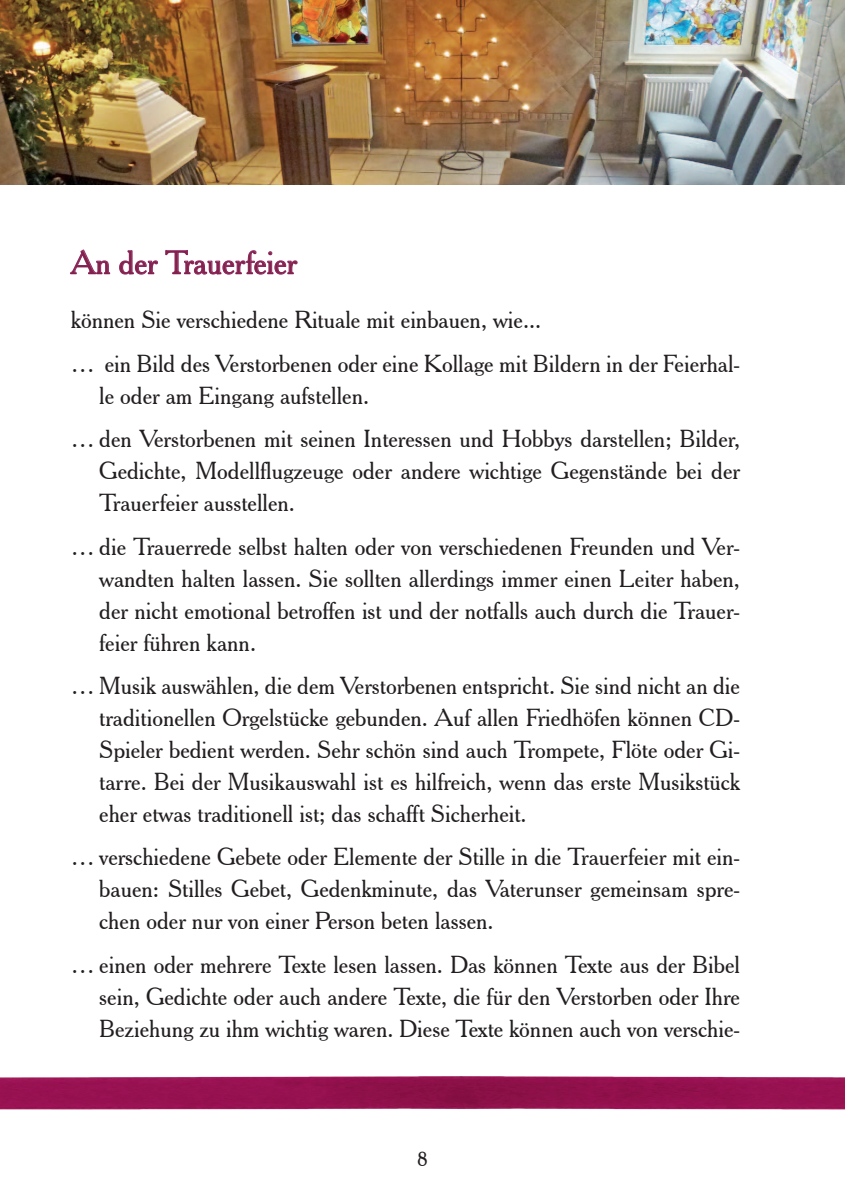
<style>
.page{position:relative;width:845px;height:1202px;background:#fff}
.page>*{position:absolute;margin:0;border:0;box-sizing:border-box;transform-origin:0 0}
.Überschrift_rechts{font:32px "Cheltenham BT";color:#82214c}
.t1{font:24px/32px "Cheltenham BT";color:#231f20;text-align:justify}
.t2{font:20px "Cheltenham BT";color:#231f20}
</style>
<div class="page">
<img style="left:0;top:1076px;width:845px;height:34px">
<svg style="left:70px;top:249px;width:41px;height:26px"></svg>
<svg style="left:119px;top:250px;width:39px;height:25px"></svg>
<svg style="left:165px;top:250px;width:133px;height:25px"></svg>
<img style="left:0;top:1px;width:845px;height:183px">
<p class="Überschrift_rechts" style="left:71px;top:243px;width:227px">An der Trauerfeier</p>
<p class="t1" style="left:71px;top:304px;width:472px">können Sie verschiedene Rituale mit einbauen, wie...</p>
<p class="t1" style="left:99px;top:347px;width:642px;text-indent:-28px">… ein Bild des Verstorbenen oder eine Kollage mit Bildern in der Feierhal&shy;le oder am Eingang aufstellen.</p>
<p class="t1" style="left:99px;top:422px;width:642px;text-indent:-28px">… den Verstorbenen mit seinen Interessen und Hobbys darstellen; Bilder, Gedichte, Modellflugzeuge oder andere wichtige Gegenstände bei der Trauerfeier ausstellen.</p>
<p class="t1" style="left:99px;top:530px;width:642px;text-indent:-28px">… die Trauerrede selbst halten oder von verschiedenen Freunden und Ver&shy;wandten halten lassen. Sie sollten allerdings immer einen Leiter haben, der nicht emotional betroffen ist und der notfalls auch durch die Trauer&shy;feier führen kann.</p>
<p class="t1" style="left:99px;top:669px;width:642px;text-indent:-28px">… Musik auswählen, die dem Verstorbenen entspricht. Sie sind nicht an die traditionellen Orgelstücke gebunden. Auf allen Friedhöfen können CD-Spieler bedient werden. Sehr schön sind auch Trompete, Flöte oder Gi&shy;tarre. Bei der Musikauswahl ist es hilfreich, wenn das erste Musikstück eher etwas traditionell ist; das schafft Sicherheit.</p>
<p class="t1" style="left:99px;top:840px;width:642px;text-indent:-28px">… verschiedene Gebete oder Elemente der Stille in die Trauerfeier mit ein&shy;bauen: Stilles Gebet, Gedenkminute, das Vaterunser gemeinsam spre&shy;chen oder nur von einer Person beten lassen.</p>
<p class="t1" style="left:99px;top:948px;width:642px;text-indent:-28px">… einen oder mehrere Texte lesen lassen. Das können Texte aus der Bibel sein, Gedichte oder auch andere Texte, die für den Verstorben oder Ihre Beziehung zu ihm wichtig waren. Diese Texte können auch von verschie-</p>
<p class="t2" style="left:417px;top:1147px;width:12px">8</p>
</div>
